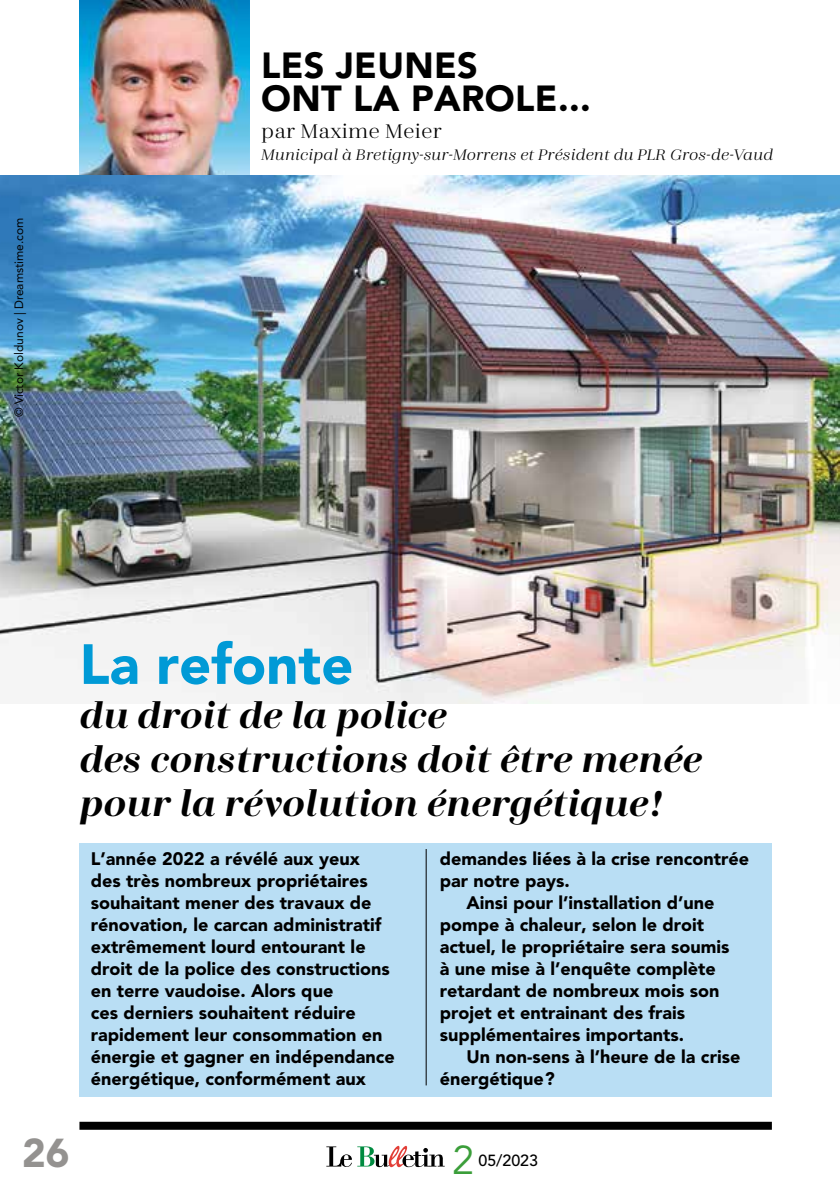
<style>
.page{position:relative;width:840px;height:1191px;background:#fff}
.page>*{position:absolute;margin:0;border:0;box-sizing:border-box;transform-origin:0 0}
.t1{font:900 56px "Avenir";color:#009ad6}
.t2{font:italic 700 40px/44px "Zahrah";color:#000}
.t3{font:900 40px "Avenir";color:#949290}
.t4{font:40px "Avenir";color:#3b9e3a}
.t5{font:900 36px/33px "Avenir";letter-spacing:.01em;color:#000}
.t6{font:22px "Zahrah";letter-spacing:.01em;color:#000}
.t7{font:900 18px/22px "Avenir";color:#000}
.t8{font:italic 17px "Zahrah";letter-spacing:.01em;color:#000}
.t9{font:500 16px "Avenir";color:#000}
.t10{font:12px "Avenir";color:#000}
</style>
<div class="page">
<svg style="left:326px;top:1145px;width:118px;height:22px"></svg>
<div style="left:79px;top:1121px;width:692px;height:8px;background:#000"></div>
<img style="left:79px;top:0;width:170px;height:176px">
<img style="left:0;top:176px;width:839px;height:527px">
<div style="left:79px;top:843px;width:692px;height:253px;background:#b9def4"></div>
<hr style="left:425px;top:849px;width:1px;height:236px;background:#000">
<p class="t10" style="left:9px;top:417px;width:201px;rotate:-90deg">© Victor Koldunov | Dreamstime.com</p>
<h3 class="t5" style="left:261px;top:48px;width:331px">LES JEUNES<br>ONT LA PAROLE...</h3>
<p class="t6" style="left:261px;top:119px;width:182px">par Maxime Meier</p>
<p class="t8" style="left:261px;top:145px;width:513px">Municipal à Bretigny-sur-Morrens et Président du PLR Gros-de-Vaud</p>
<h1 class="t1" style="left:79px;top:630px;width:275px">La refonte</h1>
<h2 class="t2" style="left:79px;top:693px;width:623px">du droit de la police<br>des constructions doit être menée pour la révolution énergétique!</h2>
<p class="t7" style="left:91px;top:848px;width:305px">L’année 2022 a révélé aux yeux<br>des très nombreux propriétaires souhaitant mener des travaux de rénovation, le carcan administratif extrêmement lourd entourant le droit de la police des constructions en terre vaudoise. Alors que<br>ces derniers souhaitent réduire rapidement leur consommation en énergie et gagner en indépendance énergétique, conformément aux</p>
<p class="t7" style="left:439px;top:848px;width:310px">demandes liées à la crise rencontrée</p>
<p class="t7" style="left:439px;top:870px;width:131px">par notre pays.</p>
<p class="t7" style="left:466px;top:892px;width:249px">Ainsi pour l’installation d’une</p>
<p class="t7" style="left:439px;top:914px;width:265px">pompe à chaleur, selon le droit</p>
<p class="t7" style="left:439px;top:936px;width:291px">actuel, le propriétaire sera soumis</p>
<p class="t7" style="left:439px;top:958px;width:277px">à une mise à l’enquête complète</p>
<p class="t7" style="left:439px;top:980px;width:281px">retardant de nombreux mois son</p>
<p class="t7" style="left:439px;top:1002px;width:246px">projet et entrainant des frais</p>
<p class="t7" style="left:439px;top:1024px;width:245px">supplémentaires importants.</p>
<p class="t7" style="left:466px;top:1046px;width:275px">Un non-sens à l’heure de la crise</p>
<p class="t7" style="left:439px;top:1068px;width:116px">énergétique?</p>
<h2 class="t3" style="left:22px;top:1128px;width:49px">26</h2>
<h2 class="t4" style="left:452px;top:1136px;width:24px">2</h2>
<p class="t9" style="left:478px;top:1151px;width:61px">05/2023</p>
</div>
